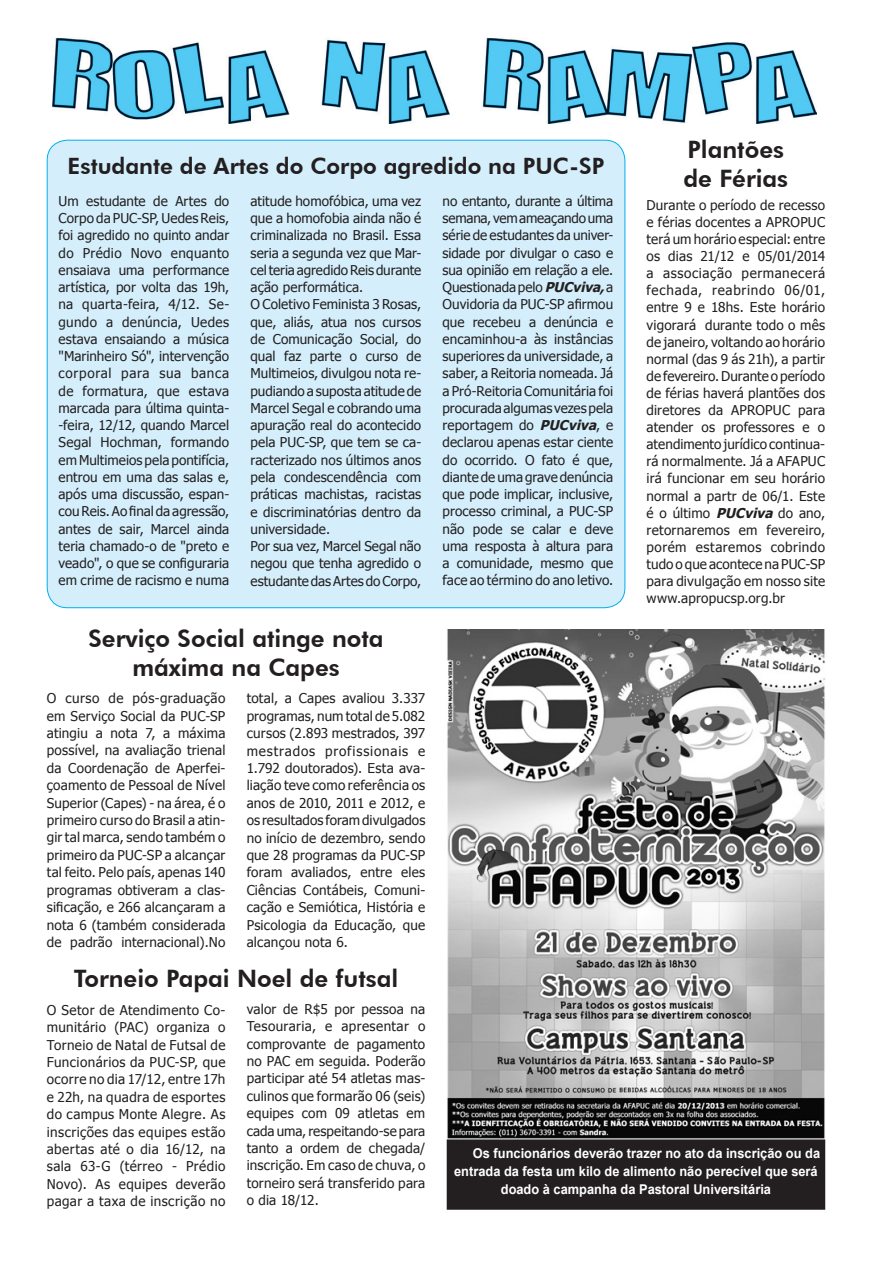
<style>
.page{position:relative;width:872px;height:1263px;background:#fff}
.page>*{position:absolute;margin:0;border:0;box-sizing:border-box;transform-origin:0 0}
.t1{font:800 24px/28.8px "Futura BT";color:#231f20;text-align:center}
.t2{font:800 22.5px "Futura BT";color:#231f20}
.t3{font:13.5px/17.2px "Tahoma";letter-spacing:.005em;color:#231f20;text-align:justify}
.t4{font:700 13.5px "Arial";color:#fff;scale:.95 1}
.s1{font-weight:700;font-style:italic}
</style>
<div class="page">
<img style="left:52px;top:37px;width:764px;height:86px">
<div style="left:47px;top:140px;width:578px;height:468px;background:#d4effb;border-radius:20px"></div>
<img style="left:447px;top:629px;width:378px;height:510px">
<div style="left:450px;top:1142px;width:372px;height:65px;background:#231f20"></div>
<div style="left:447px;top:1139px;width:378px;height:71px;border:6px solid #231f20"></div>
<h2 class="t2" style="left:68px;top:153px;width:538px">Estudante de Artes do Corpo agredido na PUC-SP</h2>
<p class="t3" style="left:59px;top:192px;width:172px">Um estudante de Artes do Corpo da PUC-SP, Uedes Reis, foi agredido no quinto andar do Prédio Novo enquanto ensaiava uma performance artística, por volta das 19h, na quarta-feira, 4/12. Se&shy;gundo a denúncia, Uedes estava ensaiando a música "Marinheiro Só", intervenção corporal para sua banca de formatura, que estava marcada para última quinta--feira, 12/12, quando Marcel Segal Hochman, formando em Multimeios pela pontifícia, entrou em uma das salas e, após uma discussão, espan&shy;cou Reis. Ao final da agressão, antes de sair, Marcel ainda teria chamado-o de "preto e veado", o que se configuraria em crime de racismo e numa</p>
<p class="t3" style="left:250px;top:192px;width:172px;text-align:left">atitude homofóbica, uma vez que a homofobia ainda não é criminalizada no Brasil. Essa seria a segunda vez que Mar&shy;cel teria agredido Reis durante ação performática.<br>O Coletivo Feminista 3 Rosas, que, aliás, atua nos cursos de Comunicação Social, do qual faz parte o curso de<br>Multimeios, divulgou nota re&shy;pudiando a suposta atitude de<br>Marcel Segal e cobrando uma apuração real do acontecido pela PUC-SP, que tem se ca&shy;racterizado nos últimos anos pela condescendência com práticas machistas, racistas e discriminatórias dentro da universidade.<br>Por sua vez, Marcel Segal não negou que tenha agredido o estudante das Artes do Corpo,</p>
<p class="t3" style="left:442px;top:192px;width:172px">no entanto, durante a última semana, vem ameaçando uma série de estudantes da univer&shy;sidade por divulgar o caso e sua opinião em relação a ele.<br>Questionada pelo <span class="s1">PUCviva,</span> a Ouvidoria da PUC-SP afirmou que recebeu a denúncia e encaminhou-a às instâncias superiores da universidade, a saber, a Reitoria nomeada. Já a Pró-Reitoria Comunitária foi procurada algumas vezes pela reportagem do <span class="s1">PUCviva</span>, e declarou apenas estar ciente do ocorrido. O fato é que, diante de uma grave denúncia que pode implicar, inclusive, processo criminal, a PUC-SP não pode se calar e deve uma resposta à altura para a comunidade, mesmo que face ao término do ano letivo.</p>
<h1 class="t1" style="left:683px;top:135px;width:106px;text-align:left">Plantões de Férias</h1>
<p class="t3" style="left:646px;top:196px;width:180px">Durante o período de recesso e férias docentes a APROPUC terá um horário especial: entre os dias 21/12 e 05/01/2014 a associação permanecerá fechada, reabrindo 06/01, entre 9 e 18hs. Este horário vigorará durante todo o mês de janeiro, voltando ao horário normal (das 9 ás 21h), a partir de fevereiro. Durante o período de férias haverá plantões dos diretores da APROPUC para atender os professores e o atendimento jurídico continua&shy;rá normalmente. Já a AFAPUC irá funcionar em seu horário normal a partr de 06/1. Este é o último <span class="s1">PUCviva</span> do ano, retornaremos em fevereiro, porém estaremos cobrindo tudo o que acontece na PUC-SP para divulgação em nosso site www.apropucsp.org.br</p>
<h1 class="t1" style="left:88px;top:624px;width:297px">Serviço Social atinge nota máxima na Capes</h1>
<p class="t3" style="left:247px;top:689px;width:180px">total, a Capes avaliou 3.337 programas, num total de 5.082 cursos (2.893 mestrados, 397 mestrados profissionais e 1.792 doutorados). Esta ava&shy;liação teve como referência os anos de 2010, 2011 e 2012, e os resultados foram divulgados no início de dezembro, sendo que 28 programas da PUC-SP foram avaliados, entre eles Ciências Contábeis, Comuni&shy;cação e Semiótica, História e Psicologia da Educação, que alcançou nota 6.</p>
<h1 class="t1" style="left:74px;top:963px;width:326px">Torneio Papai Noel de futsal</h1>
<p class="t3" style="left:247px;top:999px;width:180px">valor de R$5 por pessoa na Tesouraria, e apresentar o comprovante de pagamento no PAC em seguida. Poderão participar até 54 atletas mas&shy;culinos que formarão 06 (seis) equipes com 09 atletas em cada uma, respeitando-se para tanto a ordem de chegada/ inscrição. Em caso de chuva, o torneiro será transferido para o dia 18/12.</p>
<p class="t3" style="left:47px;top:689px;width:180px">O curso de pós-graduação em Serviço Social da PUC-SP atingiu a nota 7, a máxima possível, na avaliação trienal da Coordenação de Aperfei&shy;çoamento de Pessoal de Nível Superior (Capes) - na área, é o primeiro curso do Brasil a atin&shy;gir tal marca, sendo também o primeiro da PUC-SP a alcançar tal feito. Pelo país, apenas 140 programas obtiveram a clas&shy;sificação, e 266 alcançaram a nota 6 (também considerada de padrão internacional).No</p>
<p class="t3" style="left:47px;top:1000px;width:180px">O Setor de Atendimento Co&shy;munitário (PAC) organiza o Torneio de Natal de Futsal de Funcionários da PUC-SP, que ocorre no dia 17/12, entre 17h e 22h, na quadra de esportes do campus Monte Alegre. As inscrições das equipes estão abertas até o dia 16/12, na sala 63-G (térreo - Prédio Novo). As equipes deverão pagar a taxa de inscrição no</p>
<p class="t4" style="left:473px;top:1144px;width:367px">Os funcionários deverão trazer no ato da inscrição ou da</p>
<p class="t4" style="left:454px;top:1162px;width:384px">entrada da festa um kilo de alimento não perecível que será</p>
<p class="t4" style="left:501px;top:1180px;width:286px">doado à campanha da Pastoral Universitária</p>
</div>
